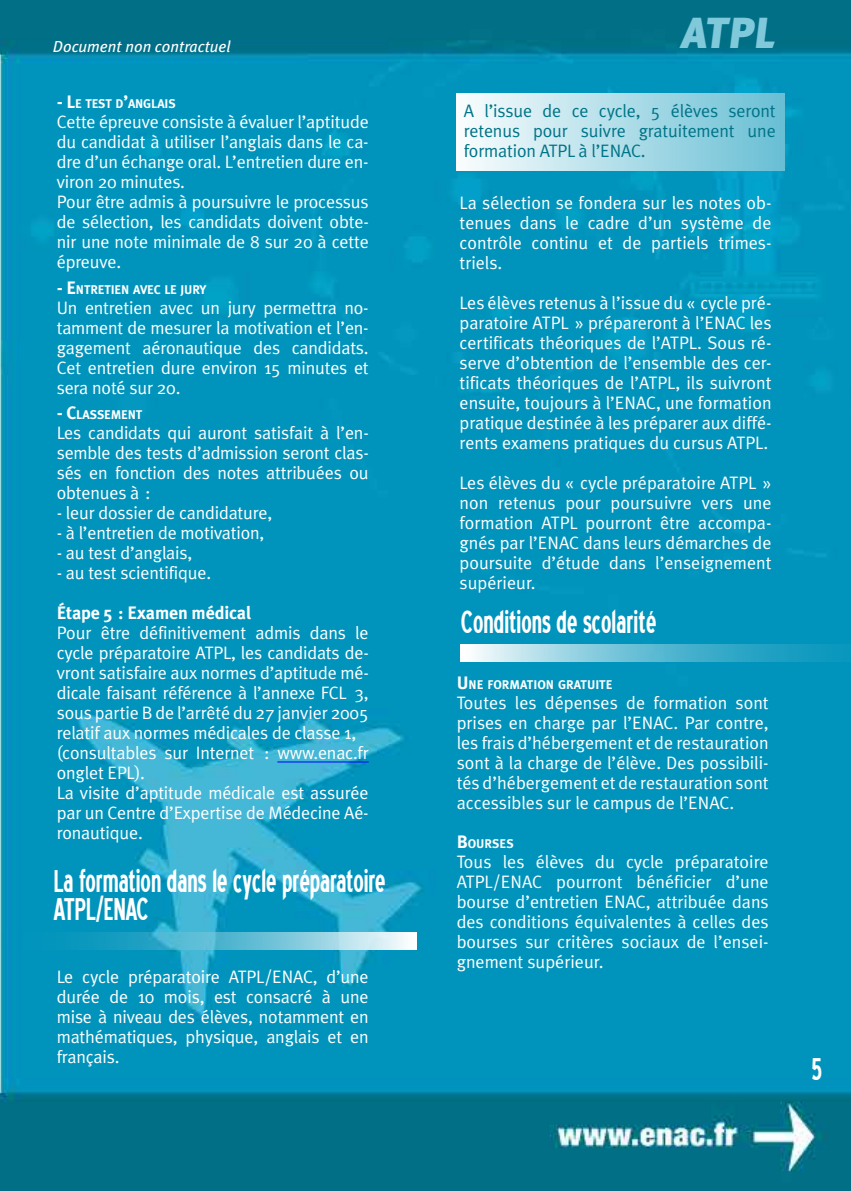
<style>
.page{position:relative;width:851px;height:1191px;background:#fff}
.page>*{position:absolute;margin:0;border:0;box-sizing:border-box;transform-origin:0 0}
.t1{font:900 43.4px "Meta Plus";color:#80c9db}
.t2{font:40px "Blue Highway Condensed";color:#fff}
.t3{font:18px/20px "Meta Plus Normal";letter-spacing:-.01em;color:#fff;text-align:justify}
.t4{font:18px/20px "Meta Plus Normal";letter-spacing:-.01em;color:#007488;text-align:justify}
.t5{font:700 18px "Meta Plus";letter-spacing:-.01em;color:#fff}
.t6{font:italic 16px "Meta Plus";color:#fff}
.t7{font:700 12.6px "Meta Plus";letter-spacing:-.015em;color:#fff}
.s1{font-size:18px}
</style>
<div class="page">
<img style="left:0;top:0;width:850px;height:1191px">
<svg style="left:0;top:933px;width:416px;height:17px"></svg>
<svg style="left:461px;top:644px;width:389px;height:17px"></svg>
<hr style="left:277px;top:761px;width:92px;height:1px;background:#00f">
<div style="left:456px;top:93px;width:328px;height:77px;background:linear-gradient(to right,#fbfdfe,#68bfd5)"></div>
<p class="t6" style="left:53px;top:37px;width:179px">Document non contractuel</p>
<p class="t7" style="left:57px;top:96px;width:120px"><span class="s1">- L</span>E TEST D<span class="s1">’</span>ANGLAIS</p>
<p class="t3" style="left:57px;top:111px;width:313px;text-align:left">Cette épreuve consiste à évaluer l’aptitude du candidat à utiliser l’anglais dans le ca&shy;dre d’un échange oral. L’entretien dure en&shy;viron 20 minutes.<br>Pour être admis à poursuivre le processus de sélection, les candidats doivent obte&shy;nir une note minimale de 8 sur 20 à cette épreuve.</p>
<p class="t7" style="left:57px;top:282px;width:151px"><span class="s1">- E</span> NTRETIEN AVEC LE JURY</p>
<p class="t3" style="left:57px;top:297px;width:313px">Un entretien avec un jury permettra no&shy;tamment de mesurer la motivation et l’en&shy;gagement aéronautique des candidats.<br>Cet entretien dure environ 15 minutes et sera noté sur 20.</p>
<p class="t7" style="left:57px;top:407px;width:87px"><span class="s1">- C</span>LASSEMENT</p>
<p class="t3" style="left:57px;top:423px;width:313px">Les candidats qui auront satisfait à l’en&shy;semble des tests d’admission seront clas&shy;sés en fonction des notes attribuées ou obtenues à :</p>
<p class="t3" style="left:57px;top:503px;width:217px">- leur dossier de candidature,</p>
<p class="t3" style="left:57px;top:523px;width:209px">- à l’entretien de motivation,</p>
<p class="t3" style="left:57px;top:543px;width:137px">- au test d’anglais,</p>
<p class="t3" style="left:57px;top:563px;width:156px">- au test scientifique.</p>
<p class="t5" style="left:57px;top:602px;width:196px">Étape 5 : Examen médical</p>
<p class="t3" style="left:57px;top:623px;width:313px;text-align:left">Pour être définitivement admis dans le cycle préparatoire ATPL, les candidats de&shy;vront satisfaire aux normes d’aptitude mé&shy;dicale faisant référence à l’annexe FCL 3, sous partie B de l’arrêté du 27 janvier 2005 relatif aux normes médicales de classe 1, (consultables sur Internet : www.enac.fr onglet EPL).<br>La visite d’aptitude médicale est assurée par un Centre d’Expertise de Médecine Aé&shy;ronautique.</p>
<h2 class="t2" style="left:54px;top:864px;width:333px">La formation dans le cycle préparatoire</h2>
<h2 class="t2" style="left:54px;top:892px;width:96px">ATPL/ENAC</h2>
<p class="t3" style="left:57px;top:966px;width:313px">Le cycle préparatoire ATPL/ENAC, d’une durée de 10 mois, est consacré à une mise à niveau des élèves, notamment en mathématiques, physique, anglais et en français.</p>
<h1 class="t1" style="left:680px;top:8px;width:101px">ATPL</h1>
<p class="t4" style="left:463px;top:101px;width:313px">A l’issue de ce cycle, 5 élèves seront retenus pour suivre gratuitement une formation ATPL à l’ENAC.</p>
<p class="t3" style="left:459px;top:192px;width:313px">La sélection se fondera sur les notes ob&shy;tenues dans le cadre d’un système de contrôle continu et de partiels trimes&shy;triels.</p>
<p class="t3" style="left:459px;top:292px;width:313px">Les élèves retenus à l’issue du « cycle pré&shy;paratoire ATPL » prépareront à l’ENAC les certificats théoriques de l’ATPL. Sous ré&shy;serve d’obtention de l’ensemble des cer&shy;tificats théoriques de l’ATPL, ils suivront ensuite, toujours à l’ENAC, une formation pratique destinée à les préparer aux diffé&shy;rents examens pratiques du cursus ATPL.</p>
<p class="t3" style="left:459px;top:472px;width:313px">Les élèves du « cycle préparatoire ATPL » non retenus pour poursuivre vers une formation ATPL pourront être accompa&shy;gnés par l’ENAC dans leurs démarches de poursuite d’étude dans l’enseignement supérieur.</p>
<h2 class="t2" style="left:461px;top:605px;width:196px">Conditions de scolarité</h2>
<p class="t7" style="left:456px;top:677px;width:157px"><span class="s1">U</span> NE FORMATION GRATUITE</p>
<p class="t3" style="left:456px;top:692px;width:313px">Toutes les dépenses de formation sont prises en charge par l’ENAC. Par contre, les frais d’hébergement et de restauration sont à la charge de l’élève. Des possibili&shy;tés d’hébergement et de restauration sont accessibles sur le campus de l’ENAC.</p>
<p class="t7" style="left:456px;top:836px;width:58px"><span class="s1">B</span>OURSES</p>
<p class="t3" style="left:456px;top:852px;width:313px">Tous les élèves du cycle préparatoire ATPL/ENAC pourront bénéficier d’une bourse d’entretien ENAC, attribuée dans des conditions équivalentes à celles des bourses sur critères sociaux de l’ensei&shy;gnement supérieur.</p>
<h2 class="t2" style="left:811px;top:1052px;width:12px">5</h2>
</div>
